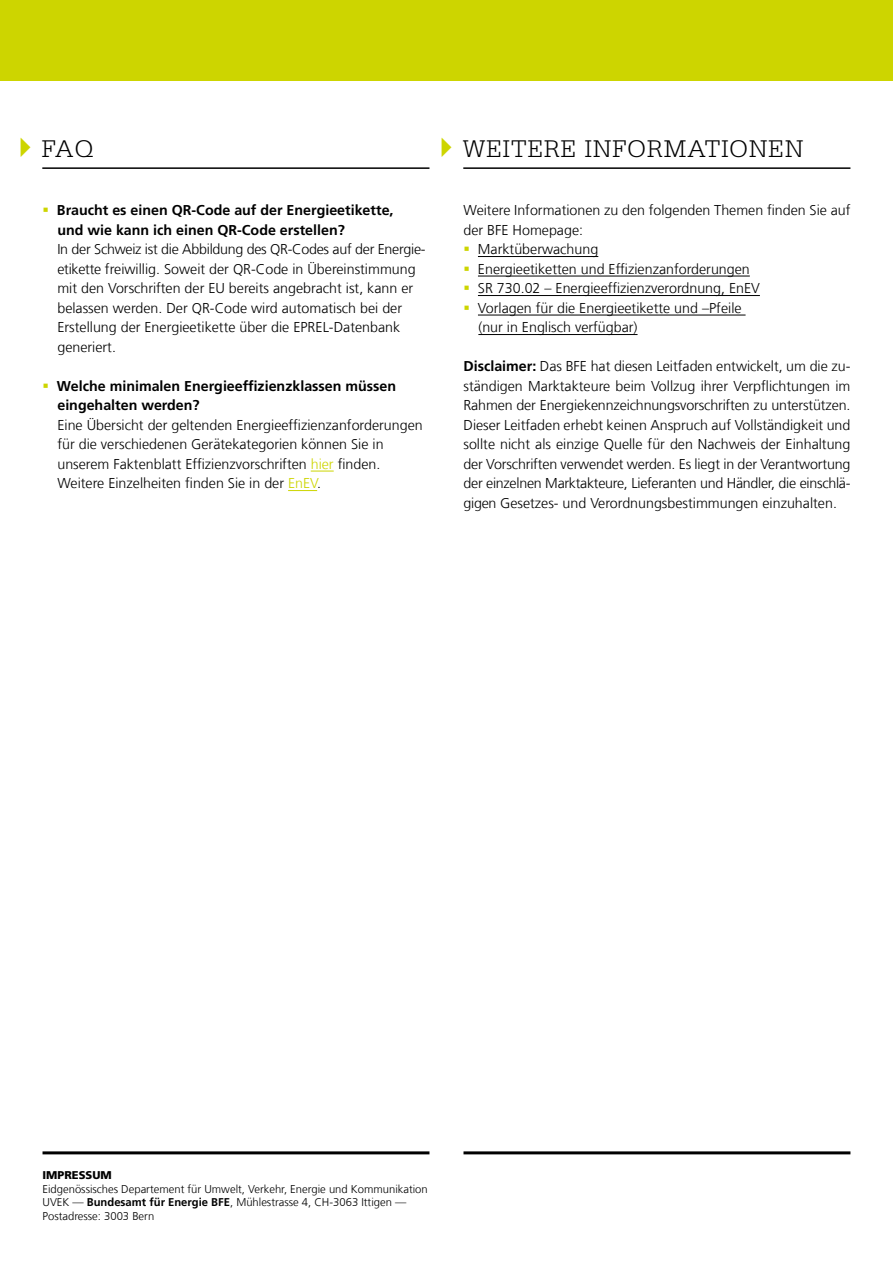
<style>
.page{position:relative;width:893px;height:1263px;background:#fff}
.page>*{position:absolute;margin:0;border:0;box-sizing:border-box;transform-origin:0 0}
.t1{font:300 25.5px "Serifa Std";letter-spacing:.04em;color:#000}
.t2{font:300 14.25px/19.5px "Frutiger LT Com";color:#000}
.t3{font:700 14.25px/19.5px "Frutiger LT Com";color:#000}
.t4{font:300 11.25px/13.5px "Frutiger LT Com";color:#000}
.t5{font:900 11.25px "Frutiger LT Com";color:#000}
.s1{color:#cdd500}
.s2{font-weight:700}
</style>
<div class="page">
<div style="left:0;top:0;width:893px;height:81px;background:#cdd500"></div>
<hr style="left:463px;top:1151px;width:387px;height:3px;background:#000">
<svg style="left:311px;top:471px;width:23px;height:1px"></svg>
<svg style="left:288px;top:490px;width:29px;height:1px"></svg>
<hr style="left:42px;top:167px;width:387px;height:2px;background:#000">
<hr style="left:478px;top:256px;width:120px;height:1px;background:#000">
<hr style="left:478px;top:276px;width:272px;height:1px;background:#000">
<hr style="left:478px;top:295px;width:282px;height:1px;background:#000">
<hr style="left:478px;top:315px;width:268px;height:1px;background:#000">
<hr style="left:478px;top:334px;width:160px;height:1px;background:#000">
<hr style="left:463px;top:167px;width:387px;height:2px;background:#000">
<hr style="left:43px;top:1151px;width:386px;height:3px;background:#000">
<h1 class="t1" style="left:42px;top:134px;width:53px">FAQ</h1>
<p class="t3" style="left:57px;top:201px;width:338px">Braucht es einen QR-Code auf der Energieetikette, und wie kann ich einen QR-Code erstellen?</p>
<p class="t2" style="left:57px;top:240px;width:370px">In der Schweiz ist die Abbildung des QR-Codes auf der Energie&shy;etikette freiwillig. Soweit der QR-Code in Übereinstimmung mit den Vorschriften der EU bereits angebracht ist, kann er belassen werden. Der QR-Code wird automatisch bei der Erstellung der Energieetikette über die EPREL-Datenbank generiert.</p>
<p class="t3" style="left:57px;top:376px;width:341px">Welche minimalen Energieeffizienzklassen müssen eingehalten werden?</p>
<p class="t2" style="left:57px;top:415px;width:367px">Eine Übersicht der geltenden Energieeffizienzanforderungen für die verschiedenen Gerätekategorien können Sie in unserem Faktenblatt Effizienzvorschriften <span class="s1">hier</span> finden.<br>Weitere Einzelheiten finden Sie in der <span class="s1">EnEV</span>.</p>
<h1 class="t1" style="left:463px;top:134px;width:342px">WEITERE INFORMATIONEN</h1>
<p class="t2" style="left:463px;top:201px;width:388px">Weitere Informationen zu den folgenden Themen finden Sie auf</p>
<p class="t2" style="left:463px;top:220px;width:121px">der BFE Homepage:</p>
<p class="t2" style="left:478px;top:240px;width:122px">Marktüberwachung</p>
<p class="t2" style="left:478px;top:259px;width:273px">Energieetiketten und Effizienzanforderungen</p>
<p class="t2" style="left:478px;top:279px;width:283px">SR 730.02 – Energieeffizienzverordnung, EnEV</p>
<p class="t2" style="left:478px;top:298px;width:265px">Vorlagen für die Energieetikette und –Pfeile</p>
<p class="t2" style="left:478px;top:318px;width:161px">(nur in Englisch verfügbar)</p>
<p class="t2" style="left:463px;top:357px;width:388px;text-align:justify"><span class="s2">Disclaimer:</span> Das BFE hat diesen Leitfaden entwickelt, um die zu&shy;ständigen Marktakteure beim Vollzug ihrer Verpflichtungen im Rahmen der Energiekennzeichnungsvorschriften zu unterstützen.<br>Dieser Leitfaden erhebt keinen Anspruch auf Vollständigkeit und sollte nicht als einzige Quelle für den Nachweis der Einhaltung der Vorschriften verwendet werden. Es liegt in der Verantwortung der einzelnen Marktakteure, Lieferanten und Händler, die einschlä&shy;gigen Gesetzes- und Verordnungsbestimmungen einzuhalten.</p>
<p class="t5" style="left:43px;top:1169px;width:71px">IMPRESSUM</p>
<p class="t4" style="left:43px;top:1182px;width:387px">Eidgenössisches Departement für Umwelt, Verkehr, Energie und Kommunikation<br>UVEK — <span class="s2">Bundesamt für Energie BFE</span>, Mühlestrasse 4, CH-3063 Ittigen —<br>Postadresse: 3003 Bern</p>
</div>
